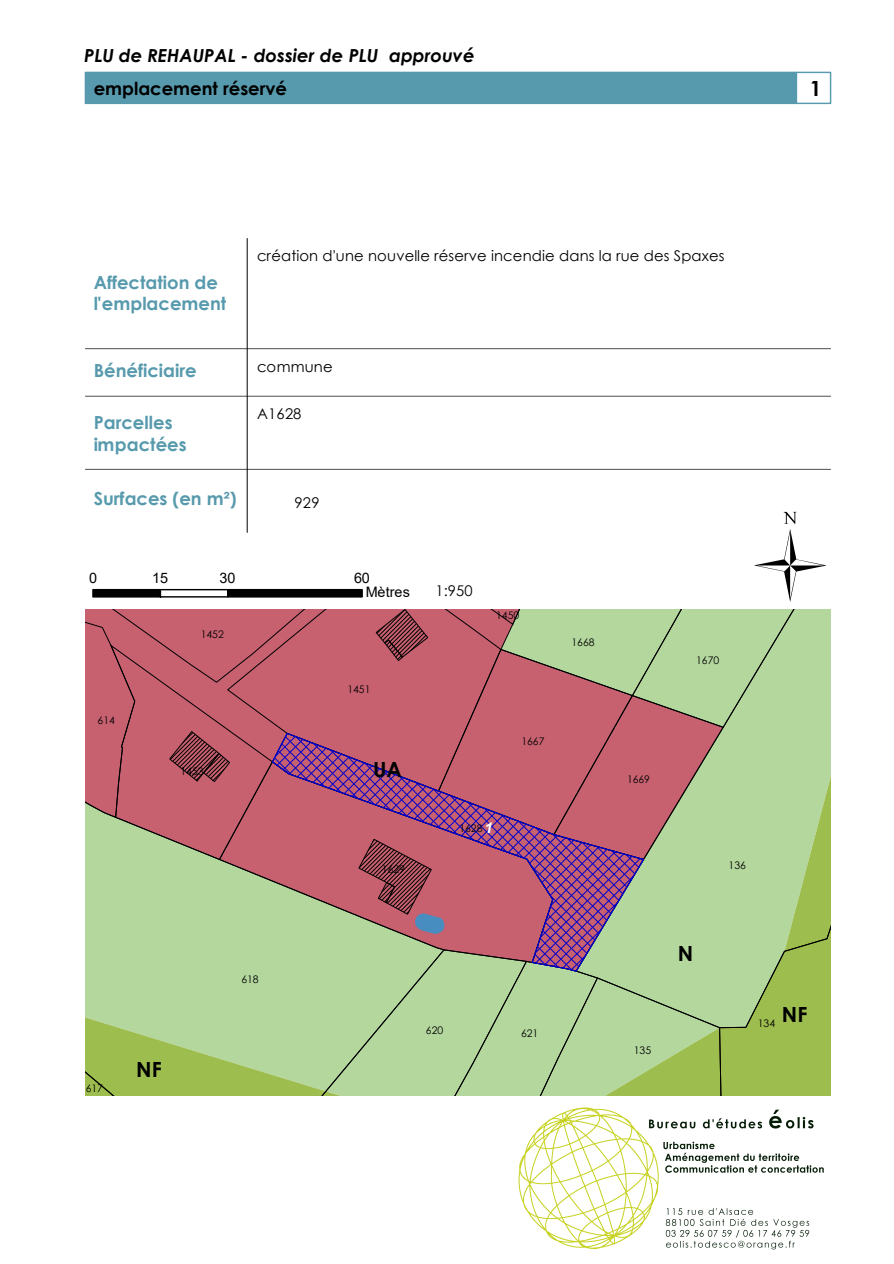
<style>
.page{position:relative;width:894px;height:1264px;background:#fff}
.page>*{position:absolute;margin:0;border:0;box-sizing:border-box;transform-origin:0 0}
.t1{font:112.35px "ESRI North";color:#000}
.t2{font:700 20.85px "Century Gothic";color:#000}
.t3{font:700 18px/21.9px "Century Gothic";color:#579aad}
.t4{font:italic 700 18px "Century Gothic";color:#000}
.t5{font:700 18px "Century Gothic";color:#000}
.t6{font:14.7px "Century Gothic";letter-spacing:.005em;color:#000}
.t7{font:italic 700 14.7px "Arial";color:#fff}
.t8{font:14.4px/14.1px "Arial";letter-spacing:-.005em;color:#000}
.t9{font:10.5px "Century Gothic";color:#000}
</style>
<div class="page">
<div style="left:85px;top:72px;width:711px;height:32px;background:#579aad"></div>
<svg style="left:85px;top:609px;width:745px;height:486px;background:#b4ab83"></svg>
<svg style="left:271px;top:732px;width:373px;height:239px;background:#b56d79"></svg>
<div style="left:795px;top:72px;width:36px;height:32px;border:1px solid #579aad"></div>
<hr style="left:85px;top:348px;width:745px;height:1px;background:#4e4e4e">
<hr style="left:85px;top:396px;width:745px;height:1px;background:#4e4e4e">
<hr style="left:85px;top:469px;width:745px;height:1px;background:#4e4e4e">
<hr style="left:247px;top:238px;width:1px;height:294px;background:#000">
<div style="left:92px;top:589px;width:69px;height:8px;background:#000"></div>
<div style="left:160px;top:589px;width:68px;height:8px;border:1px solid #000"></div>
<div style="left:227px;top:589px;width:136px;height:8px;background:#000"></div>
<img style="left:518px;top:1107px;width:306px;height:143px">
<p class="t4" style="left:84px;top:45px;width:391px">PLU de REHAUPAL - dossier de PLU approuvé</p>
<p class="t5" style="left:94px;top:78px;width:195px">emplacement réservé</p>
<h2 class="t2" style="left:809px;top:76px;width:13px">1</h2>
<p class="t3" style="left:94px;top:271px;width:134px">Affectation de l'emplacement</p>
<p class="t6" style="left:257px;top:248px;width:468px">création d'une nouvelle réserve incendie dans la rue des Spaxes</p>
<p class="t3" style="left:94px;top:360px;width:104px">Bénéficiaire</p>
<p class="t3" style="left:94px;top:412px;width:94px">Parcelles impactées</p>
<p class="t3" style="left:94px;top:488px;width:144px">Surfaces (en m²)</p>
<p class="t6" style="left:257px;top:358px;width:77px">commune</p>
<p class="t6" style="left:257px;top:405px;width:46px">A1628</p>
<p class="t6" style="left:294px;top:494px;width:27px">929</p>
<p class="t8" style="left:89px;top:571px;width:10px">0</p>
<p class="t8" style="left:152px;top:571px;width:17px">15</p>
<p class="t8" style="left:219px;top:571px;width:17px">30</p>
<p class="t8" style="left:365px;top:571px;width:46px;text-indent:-12px">60<br>Mètres</p>
<p class="t9" style="left:98px;top:714px;width:19px">614</p>
<p class="t9" style="left:201px;top:628px;width:25px">1452</p>
<p class="t9" style="left:180px;top:765px;width:25px">1453</p>
<p class="t9" style="left:347px;top:682px;width:25px">1451</p>
<h2 class="t2" style="left:373px;top:757px;width:30px">UA</h2>
<p class="t9" style="left:382px;top:863px;width:25px">1629</p>
<p class="t6" style="left:435px;top:582px;width:38px">1:950</p>
<p class="t9" style="left:496px;top:609px;width:25px">1450</p>
<p class="t9" style="left:521px;top:735px;width:25px">1667</p>
<p class="t7" style="left:484px;top:819px;width:10px">1</p>
<p class="t9" style="left:459px;top:822px;width:25px">1628</p>
<p class="t9" style="left:571px;top:636px;width:25px">1668</p>
<p class="t9" style="left:626px;top:772px;width:25px">1669</p>
<p class="t9" style="left:696px;top:654px;width:25px">1670</p>
<h1 class="t1" style="left:753px;top:501px;width:74px">Ü</h1>
<p class="t9" style="left:728px;top:859px;width:19px">136</p>
<p class="t9" style="left:86px;top:1081px;width:19px">617</p>
<h2 class="t2" style="left:136px;top:1058px;width:27px">NF</h2>
<p class="t9" style="left:241px;top:972px;width:19px">618</p>
<p class="t9" style="left:426px;top:1023px;width:19px">620</p>
<p class="t9" style="left:521px;top:1026px;width:19px">621</p>
<h2 class="t2" style="left:677px;top:942px;width:17px">N</h2>
<p class="t9" style="left:633px;top:1044px;width:19px">135</p>
<p class="t9" style="left:757px;top:1017px;width:19px">134</p>
<h2 class="t2" style="left:781px;top:1002px;width:27px">NF</h2>
</div>
